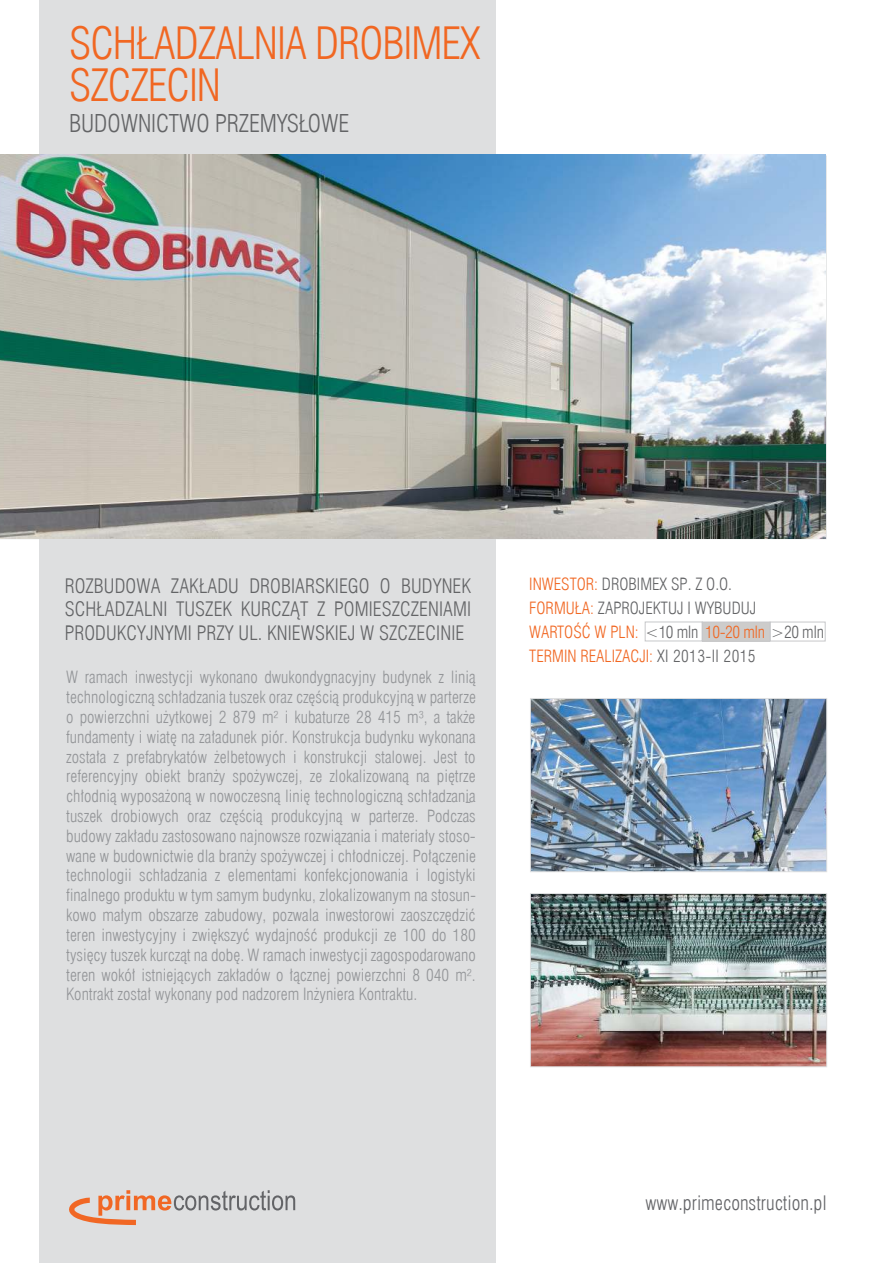
<style>
.page{position:relative;width:893px;height:1263px;background:#fff}
.page>*{position:absolute;margin:0;border:0;box-sizing:border-box;transform-origin:0 0}
.t1{font:43.5px/42px "Swis 721 Lt Cn EU";letter-spacing:-.025em;color:#f16722}
.t2{font:24px "Swis 721 Lt Cn EU";letter-spacing:-.005em;color:#636466}
.t3{font:19.5px/23.4px "Swis 721 Lt Cn EU";letter-spacing:.005em;color:#636466;text-align:justify}
.t4{font:19.5px "Swis 721 Lt Cn EU";color:#636467}
.t5{font:16.5px/19.8px "Swis 721 Lt Cn EU";color:#939598;text-align:justify}
.t6{font:16.5px/24px "Swis 721 Lt Cn EU";color:#636466}
.s1{color:#f16722}
</style>
<div class="page">
<div style="left:39px;top:0;width:456px;height:1263px;background:#dedfe0"></div>
<svg style="left:69px;top:1190px;width:226px;height:35px"></svg>
<img style="left:532px;top:700px;width:293px;height:170px">
<img style="left:532px;top:895px;width:293px;height:170px">
<div style="left:530px;top:698px;width:297px;height:174px;border:1px solid #dedfe0"></div>
<div style="left:530px;top:893px;width:297px;height:174px;border:1px solid #dedfe0"></div>
<div style="left:702px;top:622px;width:68px;height:19px;background:#cdcccb"></div>
<div style="left:770px;top:622px;width:55px;height:19px;border:1px solid #c7c8ca"></div>
<div style="left:645px;top:622px;width:58px;height:19px;border:1px solid #c7c8ca"></div>
<img style="left:0;top:154px;width:826px;height:385px">
<h1 class="t1" style="left:69px;top:26px;width:412px">SCHŁADZALNIA DROBIMEX<br>SZCZECIN</h1>
<h2 class="t2" style="left:69px;top:113px;width:282px">BUDOWNICTWO PRZEMYSŁOWE</h2>
<p class="t3" style="left:65px;top:575px;width:408px">ROZBUDOWA ZAKŁADU DROBIARSKIEGO O BUDYNEK SCHŁADZALNI TUSZEK KURCZĄT Z POMIESZCZENIAMI PRODUKCYJNYMI PRZY UL. KNIEWSKIEJ W SZCZECINIE</p>
<p class="t5" style="left:66px;top:669px;width:411px">W ramach inwestycji wykonano dwukondygnacyjny budynek z linią technologiczną schładzania tuszek oraz częścią produkcyjną w parterze o powierzchni użytkowej 2 879 m² i kubaturze 28 415 m³, a także fundamenty i wiatę na załadunek piór. Konstrukcja budynku wykonana została z prefabrykatów żelbetowych i konstrukcji stalowej. Jest to referencyjny obiekt branży spożywczej, ze zlokalizowaną na piętrze chłodnią wyposażoną w nowoczesną linię technologiczną schładzania tuszek drobiowych oraz częścią produkcyjną w parterze. Podczas budowy zakładu zastosowano najnowsze rozwiązania i materiały stoso&shy;wane w budownictwie dla branży spożywczej i chłodniczej. Połączenie technologii schładzania z elementami konfekcjonowania i logistyki finalnego produktu w tym samym budynku, zlokalizowanym na stosun&shy;kowo małym obszarze zabudowy, pozwala inwestorowi zaoszczędzić teren inwestycyjny i zwiększyć wydajność produkcji ze 100 do 180 tysięcy tuszek kurcząt na dobę. W ramach inwestycji zagospodarowano teren wokół istniejących zakładów o łącznej powierzchni 8 040 m².<br>Kontrakt został wykonany pod nadzorem Inżyniera Kontraktu.</p>
<p class="t5" style="left:465px;top:792px;width:7px">-</p>
<p class="t6" style="left:529px;top:573px;width:296px"><span class="s1">INWESTOR:</span> DROBIMEX SP. Z O.O.<br><span class="s1">FORMUŁA:</span> ZAPROJEKTUJ I WYBUDUJ<br><span class="s1">WARTOŚĆ W PLN:</span> &lt;10 mln <span class="s1">10-20 mln</span> &gt;20 mln <span class="s1">TERMIN REALIZACJI:</span> XI 2013-II 2015</p>
<p class="t4" style="left:645px;top:1195px;width:183px">www.primeconstruction.pl</p>
</div>
